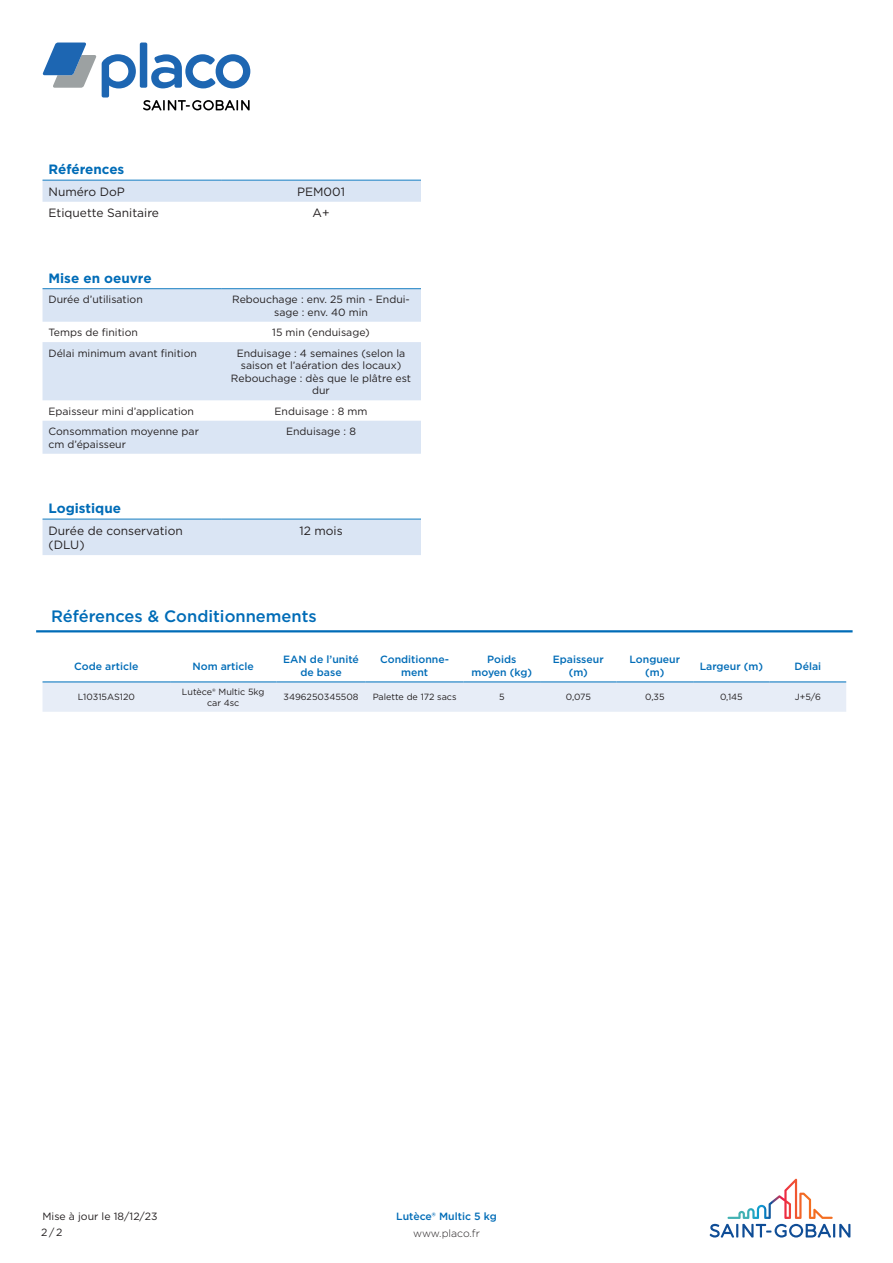
<style>
.page{position:relative;width:893px;height:1263px;background:#fff}
.page>*{position:absolute;margin:0;border:0;box-sizing:border-box;transform-origin:0 0}
.t1{font:500 16.5px "Gotham";color:#006cb7}
.attribute_group{font:700 13.5px "Gotham";color:#006cb7}
.column_1{font:12px/14.4px "Gotham";color:#231f20}
.column_2{font:12px "Gotham";color:#231f20}
.column_2-2{font:10.5px/12.6px "Gotham";color:#231f20;text-align:center}
.column_1-2{font:10.5px/12.6px "Gotham";color:#231f20}
.column_header_1_colu{font:500 10.5px/12.6px "Gotham";color:#006cb7;text-align:center}
.Product_Name_Master{font:500 10.5px "Gotham";color:#006cb7}
.t2{font:300 10.5px "Gotham";color:#231f20}
.column_2-3{font:9px/10.8px "Gotham";color:#231f20;text-align:center}
.column_4{font:9px "Gotham";color:#231f20}
.column_3{font:9px "Gotham";color:#231f20}
.column_1-3{font:9px "Gotham";color:#231f20}
.column_6{font:9px "Gotham";color:#231f20}
.column_8{font:9px "Gotham";color:#231f20}
.column_9{font:9px "Gotham";color:#231f20}
.column_7{font:9px "Gotham";color:#231f20}
.column_5{font:9px "Gotham";color:#231f20}
</style>
<div class="page">
<svg style="left:143px;top:100px;width:107px;height:10px"></svg>
<div style="left:140px;top:43px;width:7px;height:45px;background:#1d66b2;border-radius:2px"></div>
<svg style="left:42px;top:43px;width:94px;height:55px"></svg>
<svg style="left:151px;top:54px;width:99px;height:34px"></svg>
<svg style="left:710px;top:1179px;width:140px;height:58px"></svg>
<div style="left:43px;top:181px;width:378px;height:21px;background:#dae5f4"></div>
<hr style="left:43px;top:180px;width:178px;height:1px;background:#167ec2">
<hr style="left:221px;top:180px;width:200px;height:1px;background:#167ec2">
<svg style="left:43px;top:289px;width:378px;height:165px;fill:#dae5f4"></svg>
<hr style="left:43px;top:288px;width:178px;height:1px;background:#167ec2">
<hr style="left:221px;top:288px;width:200px;height:1px;background:#167ec2">
<div style="left:43px;top:520px;width:378px;height:35px;background:#dae5f4"></div>
<hr style="left:43px;top:519px;width:178px;height:1px;background:#167ec2">
<hr style="left:221px;top:519px;width:200px;height:1px;background:#167ec2">
<hr style="left:36px;top:630px;width:817px;height:2px;background:#006cb7">
<div style="left:43px;top:682px;width:803px;height:30px;background:#e7edf7"></div>
<hr style="left:43px;top:681px;width:127px;height:1px;background:#167ec2">
<hr style="left:170px;top:681px;width:106px;height:1px;background:#167ec2">
<hr style="left:276px;top:681px;width:90px;height:1px;background:#167ec2">
<hr style="left:366px;top:681px;width:97px;height:1px;background:#167ec2">
<hr style="left:463px;top:681px;width:77px;height:1px;background:#167ec2">
<hr style="left:540px;top:681px;width:77px;height:1px;background:#167ec2">
<hr style="left:617px;top:681px;width:76px;height:1px;background:#167ec2">
<hr style="left:693px;top:681px;width:77px;height:1px;background:#167ec2">
<hr style="left:770px;top:681px;width:76px;height:1px;background:#167ec2">
<p class="attribute_group" style="left:49px;top:160px;width:77px">Références</p>
<p class="column_1" style="left:49px;top:184px;width:78px">Numéro DoP</p>
<p class="column_2" style="left:297px;top:184px;width:49px">PEM001</p>
<p class="column_1" style="left:49px;top:206px;width:112px">Etiquette Sanitaire</p>
<p class="column_2" style="left:313px;top:205px;width:18px">A+</p>
<p class="attribute_group" style="left:49px;top:269px;width:105px">Mise en oeuvre</p>
<p class="column_1-2" style="left:49px;top:293px;width:96px">Durée d’utilisation</p>
<p class="column_2-2" style="left:232px;top:293px;width:179px">Rebouchage : env. 25 min - Endui&shy;sage : env. 40 min</p>
<p class="column_1-2" style="left:49px;top:326px;width:91px">Temps de finition</p>
<p class="column_2-2" style="left:272px;top:326px;width:99px">15 min (enduisage)</p>
<p class="column_1-2" style="left:49px;top:346px;width:150px">Délai minimum avant finition</p>
<p class="column_2-2" style="left:231px;top:346px;width:182px">Enduisage : 4 semaines (selon la saison et l’aération des locaux)<br>Rebouchage : dès que le plâtre est dur</p>
<p class="column_1-2" style="left:49px;top:404px;width:147px">Epaisseur mini d’application</p>
<p class="column_2-2" style="left:275px;top:404px;width:94px">Enduisage : 8 mm</p>
<p class="column_1-2" style="left:49px;top:425px;width:152px">Consommation moyenne par cm d’épaisseur</p>
<p class="column_2-2" style="left:286px;top:425px;width:71px">Enduisage : 8</p>
<p class="attribute_group" style="left:49px;top:499px;width:74px">Logistique</p>
<p class="column_1" style="left:49px;top:523px;width:136px">Durée de conservation (DLU)</p>
<p class="column_2" style="left:299px;top:523px;width:45px">12 mois</p>
<p class="t1" style="left:51px;top:605px;width:267px">Références &amp; Conditionnements</p>
<p class="column_header_1_colu" style="left:74px;top:659px;width:66px">Code article</p>
<p class="column_header_1_colu" style="left:192px;top:659px;width:63px">Nom article</p>
<p class="column_header_1_colu" style="left:283px;top:653px;width:77px">EAN de l’unité de base</p>
<p class="column_header_1_colu" style="left:380px;top:653px;width:70px">Conditionne&shy;ment</p>
<p class="column_header_1_colu" style="left:471px;top:653px;width:62px">Poids moyen (kg)</p>
<p class="column_header_1_colu" style="left:553px;top:653px;width:52px">Epaisseur (m)</p>
<p class="column_header_1_colu" style="left:630px;top:653px;width:52px">Longueur (m)</p>
<p class="column_header_1_colu" style="left:700px;top:659px;width:65px">Largeur (m)</p>
<p class="column_header_1_colu" style="left:795px;top:659px;width:28px">Délai</p>
<p class="column_1-3" style="left:78px;top:691px;width:59px">L10315AS120</p>
<p class="column_2-3" style="left:182px;top:686px;width:84px">Lutèce® Multic 5kg car 4sc</p>
<p class="column_3" style="left:284px;top:691px;width:77px">3496250345508</p>
<p class="column_4" style="left:373px;top:691px;width:85px">Palette de 172 sacs</p>
<p class="column_5" style="left:499px;top:691px;width:7px">5</p>
<p class="column_6" style="left:566px;top:691px;width:27px">0,075</p>
<p class="column_7" style="left:645px;top:691px;width:21px">0,35</p>
<p class="column_8" style="left:720px;top:691px;width:24px">0,145</p>
<p class="column_9" style="left:795px;top:691px;width:28px">J+5/6</p>
<p class="column_2-2" style="left:41px;top:1207px;width:118px;line-height:16.6px;text-align:left">Mise à jour le 18/12/23<br>2/2</p>
<p class="Product_Name_Master" style="left:396px;top:1209px;width:102px">Lutèce® Multic 5 kg</p>
<p class="t2" style="left:413px;top:1227px;width:68px">www.placo.fr</p>
</div>
